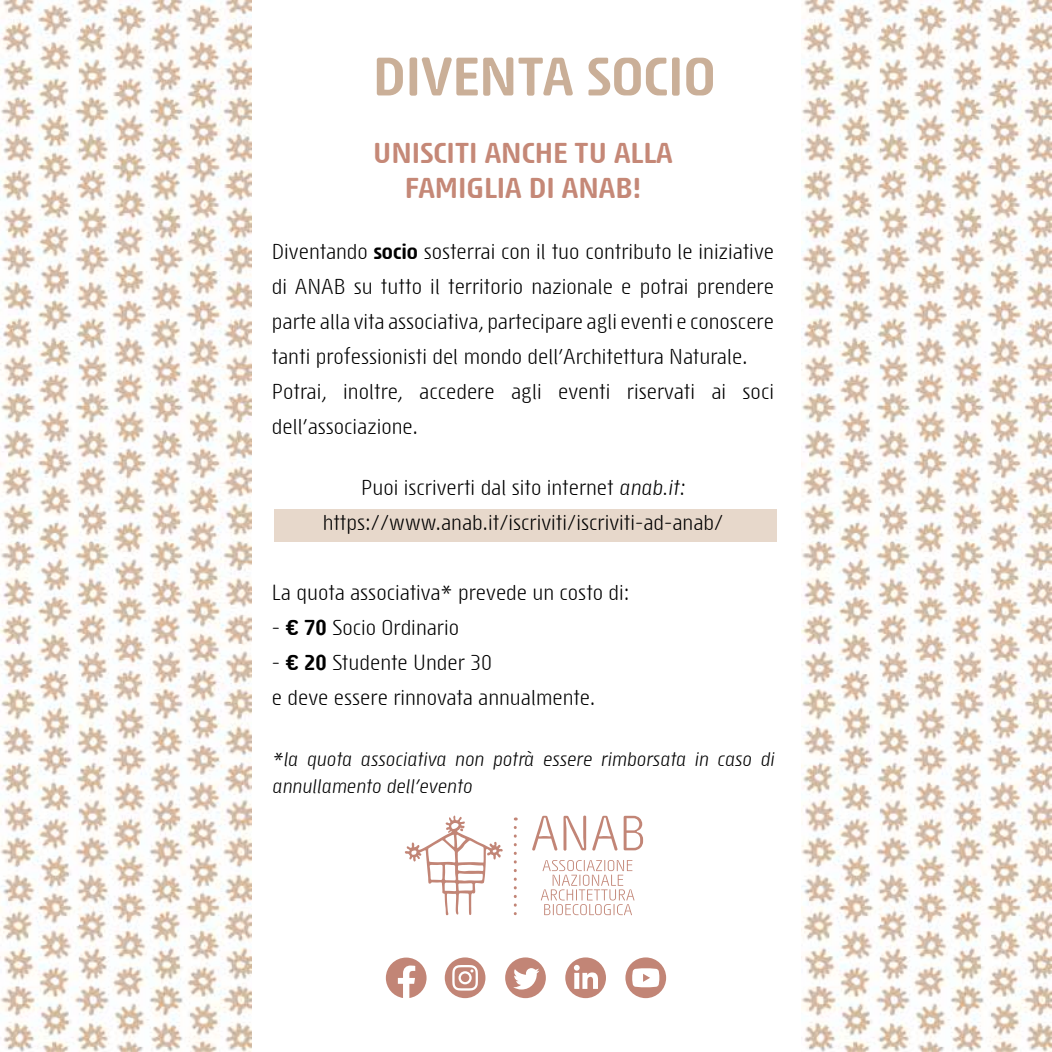
<style>
.page{position:relative;width:1052px;height:1052px;background:#fff}
.page>*{position:absolute;margin:0;border:0;box-sizing:border-box;transform-origin:0 0}
.t1{font:700 52.5px "Sys TTW00";color:#caaf98}
.t2{font:700 28px/35px "Sys TTW00";color:#c58877;text-align:center}
.t3{font:21px/35px "Sys TTW00";color:#000}
.t4{font:italic 19.25px/26.2px "Sys TTW00";color:#000}
.s1{font-weight:700}
.s2{font-style:italic}
</style>
<div class="page">
<img style="left:801px;top:0;width:251px;height:1052px">
<img style="left:0;top:0;width:251px;height:1052px">
<div style="left:275px;top:509px;width:502px;height:33px;background:#e7d8cb"></div>
<svg style="left:405px;top:815px;width:98px;height:100px"></svg>
<svg style="left:532px;top:816px;width:25px;height:34px"></svg>
<svg style="left:563px;top:815px;width:23px;height:35px"></svg>
<svg style="left:592px;top:816px;width:25px;height:34px"></svg>
<svg style="left:623px;top:816px;width:20px;height:34px"></svg>
<svg style="left:541px;top:860px;width:93px;height:55px"></svg>
<svg style="left:514px;top:836px;width:3px;height:78px"></svg>
<svg style="left:445px;top:957px;width:40px;height:41px"></svg>
<svg style="left:505px;top:957px;width:41px;height:41px"></svg>
<svg style="left:625px;top:957px;width:41px;height:41px"></svg>
<svg style="left:565px;top:957px;width:41px;height:41px"></svg>
<svg style="left:386px;top:957px;width:40px;height:41px"></svg>
<h1 class="t1" style="left:373px;top:42px;width:344px">DIVENTA SOCIO</h1>
<h2 class="t2" style="left:373px;top:134px;width:301px">UNISCITI ANCHE TU ALLA<br>FAMIGLIA DI ANAB!</h2>
<p class="t3" style="left:272px;top:233px;width:504px">Diventando <span class="s1">socio</span> sosterrai con il tuo contributo le iniziative di ANAB su tutto il territorio nazionale e potrai prendere parte alla vita associativa, partecipare agli eventi e conoscere tanti professionisti del mondo dell’Architettura Naturale.<br>Potrai, inoltre, accedere agli eventi riservati ai soci dell’associazione.</p>
<p class="t3" style="left:323px;top:469px;width:402px;text-align:center">Puoi iscriverti dal sito internet <span class="s2">anab.it: </span>https://www.anab.it/iscriviti/iscriviti-ad-anab/</p>
<p class="t3" style="left:272px;top:574px;width:359px">La quota associativa* prevede un costo di:</p>
<p class="t3" style="left:272px;top:609px;width:189px">- <span class="s1">€ 70</span> Socio Ordinario</p>
<p class="t3" style="left:272px;top:644px;width:325px">- <span class="s1">€ 20</span> Studente Under 30<br>e deve essere rinnovata annualmente.</p>
<p class="t4" style="left:272px;top:745px;width:503px">*la quota associativa non potrà essere rimborsata in caso di annullamento dell’evento</p>
</div>
